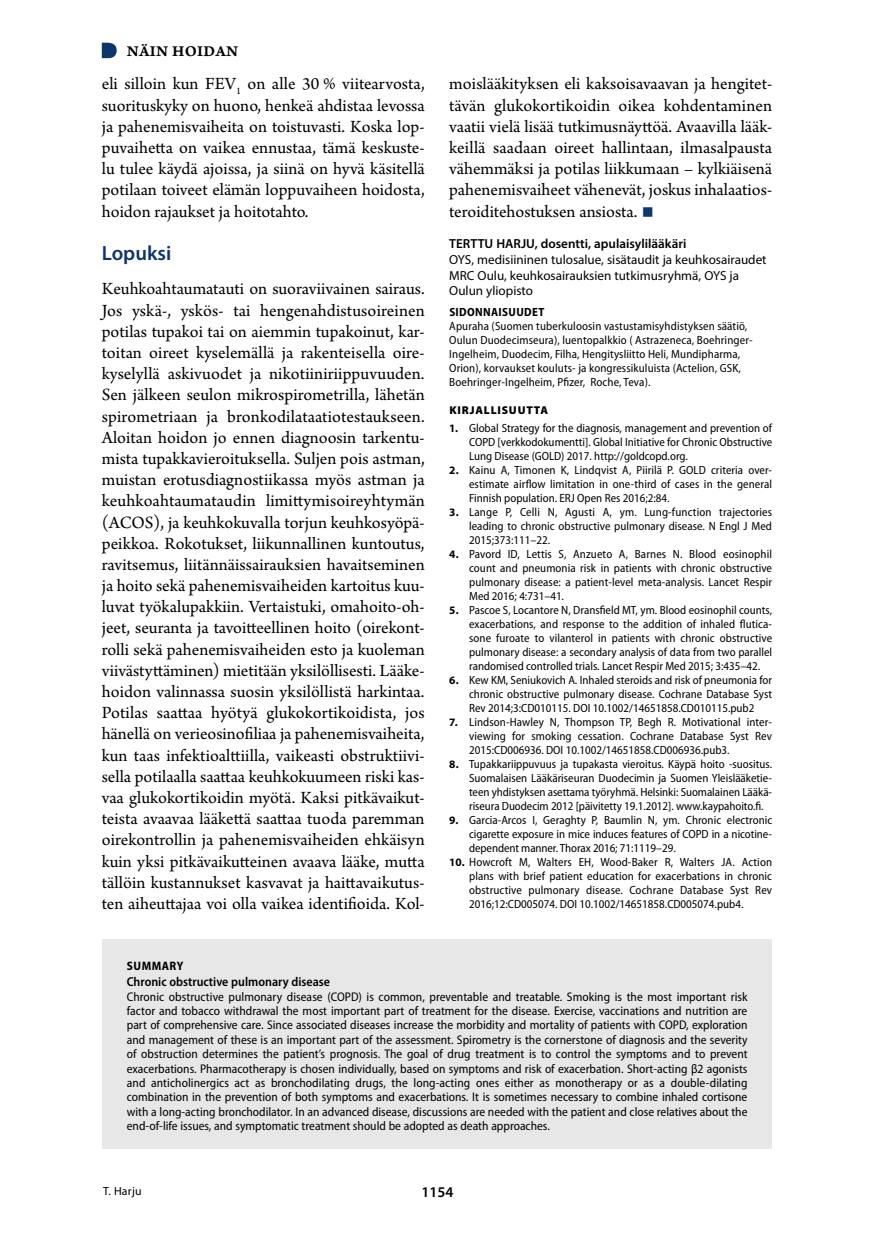
<style>
.page{position:relative;width:874px;height:1241px;background:#fff}
.page>*{position:absolute;margin:0;border:0;box-sizing:border-box;transform-origin:0 0}
.t1{font:42px "Arno Pro";color:#0f356f}
.t2{font:600 20.65px "Myriad Pro";color:#0f356f}
.t3{font:18.03px/21.2px "Arno Pro";color:#000;text-align:justify}
.t4{font:15.75px "Arno Pro Smbd Caption";letter-spacing:.02em;color:#000}
.t5{font:600 14.88px "Myriad Pro";color:#000}
.t6{font:13.12px/15.8px "Myriad Pro";color:#000}
.t7{font:600 13.12px "Myriad Pro";color:#000}
.t8{font:600 semi-condensed 12.95px "Myriad Pro";color:#000}
.t9{font:semi-condensed 12.6px/14.3px "Myriad Pro";color:#000;text-align:justify}
.t10{font:700 semi-condensed 12.25px "Myriad Pro";letter-spacing:.04em;color:#000}
.t11{font:semi-condensed 11.9px/14px "Myriad Pro";color:#000;text-align:justify}
.t12{font:700 semi-condensed 11.9px "Myriad Pro";letter-spacing:.03em;color:#000}
.t13{font:11.9px "Myriad Pro";letter-spacing:.02em;color:#000}
.t14{font:900 11.38px "Myriad Pro";letter-spacing:.07em;color:#000}
.s1{font-weight:700;font-stretch:normal;font-size:11.38px}
</style>
<div class="page">
<div style="left:102px;top:939px;width:670px;height:209px;background:#e7e7e7"></div>
<svg style="left:102px;top:43px;width:15px;height:15px"></svg>
<h3 class="t4" style="left:127px;top:41px;width:113px">NÄIN HOIDAN</h3>
<p class="t3" style="left:102px;top:74px;width:324px">eli silloin kun FEV<sub>1</sub> on alle 30 % viitearvosta, suorituskyky on huono, henkeä ahdistaa levossa ja pahenemisvaiheita on toistuvasti. Koska lop&shy;puvaihetta on vaikea ennustaa, tämä keskuste&shy;lu tulee käydä ajoissa, ja siinä on hyvä käsitellä potilaan toiveet elämän loppuvaiheen hoidosta, hoidon rajaukset ja hoitotahto.</p>
<h2 class="t2" style="left:102px;top:240px;width:71px">Lopuksi</h2>
<p class="t3" style="left:102px;top:279px;width:324px">Keuhkoahtaumatauti on suoraviivainen sairaus.<br>Jos yskä-, yskös- tai hengenahdistusoireinen potilas tupakoi tai on aiemmin tupakoinut, kar&shy;toitan oireet kyselemällä ja rakenteisella oire&shy;kyselyllä askivuodet ja nikotiiniriippuvuuden.<br>Sen jälkeen seulon mikrospirometrilla, lähetän spirometriaan ja bronkodilataatiotestaukseen.<br>Aloitan hoidon jo ennen diagnoosin tarkentu&shy;mista tupakkavieroituksella. Suljen pois astman, muistan erotusdiagnostiikassa myös astman ja keuhkoahtaumataudin limittymisoireyhtymän (ACOS), ja keuhkokuvalla torjun keuhkosyöpä&shy;peikkoa. Rokotukset, liikunnallinen kuntoutus, ravitsemus, liitännäissairauksien havaitseminen ja hoito sekä pahenemisvaiheiden kartoitus kuu&shy;luvat työkalupakkiin. Vertaistuki, omahoito-oh&shy;jeet, seuranta ja tavoitteellinen hoito (oirekont&shy;rolli sekä pahenemisvaiheiden esto ja kuoleman viivästyttäminen) mietitään yksilöllisesti. Lääke&shy;hoidon valinnassa suosin yksilöllistä harkintaa.<br>Potilas saattaa hyötyä glukokortikoidista, jos hänellä on verieosinofiliaa ja pahenemisvaiheita, kun taas infektioalttiilla, vaikeasti obstruktiivi&shy;sella potilaalla saattaa keuhkokuumeen riski kas&shy;vaa glukokortikoidin myötä. Kaksi pitkävaikut&shy;teista avaavaa lääkettä saattaa tuoda paremman oirekontrollin ja pahenemisvaiheiden ehkäisyn kuin yksi pitkävaikutteinen avaava lääke, mutta tällöin kustannukset kasvavat ja haittavaikutus&shy;ten aiheuttajaa voi olla vaikea identifioida. Kol-</p>
<p class="t3" style="left:449px;top:74px;width:324px">moislääkityksen eli kaksoisavaavan ja hengitet&shy;tävän glukokortikoidin oikea kohdentaminen vaatii vielä lisää tutkimusnäyttöä. Avaavilla lääk&shy;keillä saadaan oireet hallintaan, ilmasalpausta vähemmäksi ja potilas liikkumaan – kylkiäisenä pahenemisvaiheet vähenevät, joskus inhalaatios&shy;teroiditehostuksen ansiosta.</p>
<h1 class="t1" style="left:641px;top:185px;width:15px">■</h1>
<p class="t7" style="left:449px;top:235px;width:239px">TERTTU HARJU, dosentti, apulaisylilääkäri</p>
<p class="t6" style="left:449px;top:251px;width:319px">OYS, medisiininen tulosalue, sisätaudit ja keuhkosairaudet<br>MRC Oulu, keuhkosairauksien tutkimusryhmä, OYS ja<br>Oulun yliopisto</p>
<p class="t12" style="left:449px;top:304px;width:96px">SIDONNAISUUDET</p>
<p class="t11" style="left:449px;top:318px;width:304px;text-align:left">Apuraha (Suomen tuberkuloosin vastustamisyhdistyksen säätiö, Oulun Duodecimseura), luentopalkkio ( Astrazeneca, Boehringer-Ingelheim, Duodecim, Filha, Hengitysliitto Heli, Mundipharma, Orion), korvaukset kouluts- ja kongressikuluista (Actelion, GSK, Boehringer-Ingelheim, Pfizer, Roche, Teva).</p>
<p class="t14" style="left:449px;top:403px;width:100px">KIRJALLISUUTTA</p>
<p class="t11" style="left:469px;top:420px;width:304px;text-indent:-20px"><span class="s1">1.</span> Global Strategy for the diagnosis, management and prevention of COPD [verkkodokumentti]. Global Initiative for Chronic Obstructive Lung Disease (GOLD) 2017. http://goldcopd.org.</p>
<p class="t11" style="left:469px;top:462px;width:304px;text-indent:-20px"><span class="s1">2.</span> Kainu A, Timonen K, Lindqvist A, Piirilä P. GOLD criteria over&shy;estimate airflow limitation in one-third of cases in the general Finnish population. ERJ Open Res 2016;2:84.</p>
<p class="t11" style="left:469px;top:504px;width:304px;text-indent:-20px"><span class="s1">3.</span> Lange P, Celli N, Agusti A, ym. Lung-function trajectories leading to chronic obstructive pulmonary disease. N Engl J Med 2015;373:111–22.</p>
<p class="t11" style="left:469px;top:546px;width:304px;text-indent:-20px"><span class="s1">4.</span> Pavord ID, Lettis S, Anzueto A, Barnes N. Blood eosinophil count and pneumonia risk in patients with chronic obstructive pulmonary disease: a patient-level meta-analysis. Lancet Respir Med 2016; 4:731–41.</p>
<p class="t11" style="left:469px;top:602px;width:304px;text-indent:-20px"><span class="s1">5.</span> Pascoe S, Locantore N, Dransfield MT, ym. Blood eosinophil counts, exacerbations, and response to the addition of inhaled flutica‑ sone furoate to vilanterol in patients with chronic obstructive pulmonary disease: a secondary analysis of data from two parallel randomised controlled trials. Lancet Respir Med 2015; 3:435–42.</p>
<p class="t11" style="left:469px;top:672px;width:304px;text-indent:-20px"><span class="s1">6.</span> Kew KM, Seniukovich A. Inhaled steroids and risk of pneumonia for chronic obstructive pulmonary disease. Cochrane Database Syst Rev 2014;3:CD010115. DOI 10.1002/14651858.CD010115.pub2</p>
<p class="t11" style="left:469px;top:714px;width:304px;text-indent:-20px"><span class="s1">7.</span> Lindson-Hawley N, Thompson TP, Begh R. Motivational inter‑ viewing for smoking cessation. Cochrane Database Syst Rev 2015:CD006936. DOI 10.1002/14651858.CD006936.pub3.</p>
<p class="t11" style="left:469px;top:756px;width:304px;text-indent:-20px"><span class="s1">8.</span> Tupakkariippuvuus ja tupakasta vieroitus. Käypä hoito -suositus.<br>Suomalaisen Lääkäriseuran Duodecimin ja Suomen Yleislääketie‑ teen yhdistyksen asettama työryhmä. Helsinki: Suomalainen Lääkä‑ riseura Duodecim 2012 [päivitetty 19.1.2012]. www.kaypahoito.fi.</p>
<p class="t11" style="left:469px;top:812px;width:304px;text-indent:-20px"><span class="s1">9.</span> Garcia-Arcos I, Geraghty P, Baumlin N, ym. Chronic electronic cigarette exposure in mice induces features of COPD in a nicotine&shy;dependent manner. Thorax 2016; 71:1119–29.</p>
<p class="t11" style="left:469px;top:854px;width:304px;text-indent:-20px"><span class="s1">10.</span> Howcroft M, Walters EH, Wood-Baker R, Walters JA. Action plans with brief patient education for exacerbations in chronic obstructive pulmonary disease. Cochrane Database Syst Rev 2016;12:CD005074. DOI 10.1002/14651858.CD005074.pub4.</p>
<p class="t10" style="left:127px;top:957px;width:58px">SUMMARY</p>
<p class="t8" style="left:127px;top:973px;width:205px">Chronic obstructive pulmonary disease</p>
<p class="t9" style="left:127px;top:988px;width:622px">Chronic obstructive pulmonary disease (COPD) is common, preventable and treatable. Smoking is the most important risk factor and tobacco withdrawal the most important part of treatment for the disease. Exercise, vaccinations and nutrition are part of comprehensive care. Since associated diseases increase the morbidity and mortality of patients with COPD, exploration and management of these is an important part of the assessment. Spirometry is the cornerstone of diagnosis and the severity of obstruction determines the patient’s prognosis. The goal of drug treatment is to control the symptoms and to prevent exacerbations. Pharmacotherapy is chosen individually, based on symptoms and risk of exacerbation. Short-acting β2 agonists and anticholinergics act as bronchodilating drugs, the long-acting ones either as monotherapy or as a double-dilating combination in the prevention of both symptoms and exacerbations. It is sometimes necessary to combine inhaled cortisone with a long-acting bronchodilator. In an advanced disease, discussions are needed with the patient and close relatives about the end-of-life issues, and symptomatic treatment should be adopted as death approaches.</p>
<p class="t13" style="left:103px;top:1183px;width:40px">T. Harju</p>
<p class="t5" style="left:421px;top:1182px;width:33px">1154</p>
</div>
